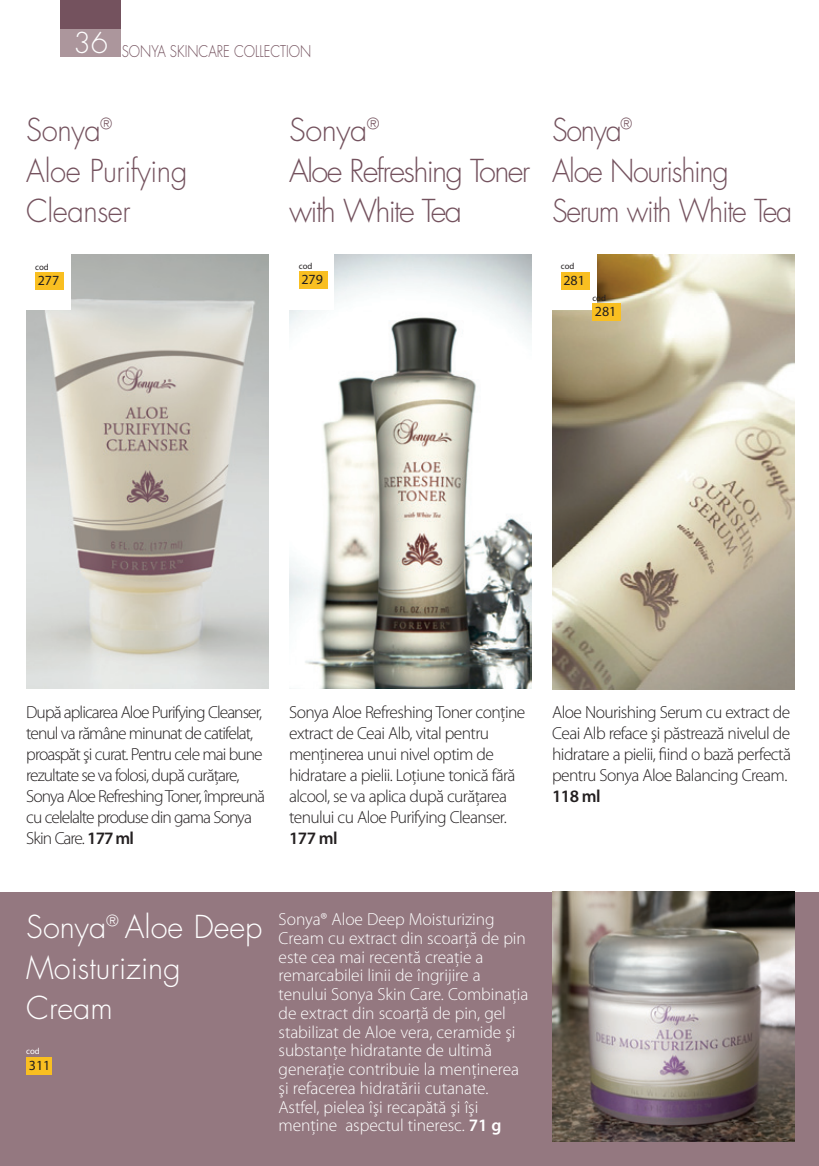
<style>
.page{position:relative;width:819px;height:1166px;background:#fff}
.page>*{position:absolute;margin:0;border:0;box-sizing:border-box;transform-origin:0 0}
.t1{font:300 30.8px/40.4px "Futura CE";letter-spacing:-.045em;color:#74525e;scale:.93 1}
.t2{font:300 30.8px/40.4px "Futura CE";letter-spacing:-.045em;color:#74525e}
.t3{font:300 30.8px/40.4px "Futura CE";color:#fff}
.t4{font:300 30.8px/40.4px "Futura CE";letter-spacing:-.015em;color:#74525e;scale:.95 1}
.t5{font:300 17.5px/21px "Myriad Pro";letter-spacing:-.04em;color:#231f20}
.t6{font:300 17.5px/18.7px "Myriad Pro";letter-spacing:-.005em;color:#fff}
.t7{font:600 17.5px "Myriad Pro";letter-spacing:-.035em;color:#231f20}
.t8{font:300 15.75px "Futura CE";color:#74525e;scale:.84 1}
.t9{font:14px "Myriad Pro";color:#231f20}
.t10{font:8.75px "Myriad Pro";letter-spacing:-.005em;color:#231f20}
.t11{font:8.75px "Myriad Pro";color:#fff}
.s1{font-weight:600}
</style>
<div class="page">
<div style="left:0;top:892px;width:819px;height:274px;background:#947880"></div>
<div style="left:61px;top:0;width:60px;height:32px;background:#74525e"></div>
<div style="left:61px;top:30px;width:60px;height:27px;background:#ac969c"></div>
<img style="left:26px;top:255px;width:242px;height:433px">
<img style="left:289px;top:254px;width:242px;height:435px">
<img style="left:552px;top:255px;width:242px;height:434px">
<div style="left:289px;top:254px;width:45px;height:56px;background:#fff"></div>
<div style="left:26px;top:254px;width:45px;height:56px;background:#fff"></div>
<div style="left:552px;top:255px;width:45px;height:55px;background:#fff"></div>
<div style="left:35px;top:272px;width:29px;height:18px;background:#f9bf21"></div>
<div style="left:299px;top:271px;width:28px;height:18px;background:#f9bf21"></div>
<div style="left:561px;top:272px;width:28px;height:18px;background:#f9bf21"></div>
<div style="left:592px;top:303px;width:29px;height:18px;background:#f9bf21"></div>
<div style="left:26px;top:1057px;width:26px;height:18px;background:#f9bf21"></div>
<img style="left:552px;top:892px;width:242px;height:249px">
<p class="t8" style="left:73px;top:44px;width:285px"><sup>36</sup> SONYA SKINCARE COLLECTION</p>
<h1 class="t4" style="left:26px;top:112px;width:171px">Sonya®<br>Aloe Purifying<br>Cleanser</h1>
<h1 class="t2" style="left:289px;top:112px;width:243px">Sonya®<br>Aloe Refreshing Toner with White Tea</h1>
<h1 class="t1" style="left:552px;top:112px;width:260px">Sonya®<br>Aloe Nourishing<br>Serum with White Tea</h1>
<p class="t10" style="left:35px;top:263px;width:15px">cod</p>
<p class="t10" style="left:299px;top:263px;width:15px">cod</p>
<p class="t10" style="left:561px;top:263px;width:15px">cod</p>
<p class="t9" style="left:38px;top:275px;width:23px">277</p>
<p class="t9" style="left:301px;top:274px;width:23px">279</p>
<p class="t9" style="left:563px;top:275px;width:23px">281</p>
<p class="t10" style="left:592px;top:295px;width:15px">cod</p>
<p class="t9" style="left:595px;top:306px;width:23px">281</p>
<p class="t5" style="left:26px;top:702px;width:240px">După aplicarea Aloe Purifying Cleanser, tenul va rămâne minunat de catifelat, proaspăt şi curat. Pentru cele mai bune rezultate se va folosi, după curăţare, Sonya Aloe Refreshing Toner, împreună cu celelalte produse din gama Sonya Skin Care. <span class="s1">177 ml</span></p>
<p class="t5" style="left:289px;top:703px;width:238px">Sonya Aloe Refreshing Toner conţine extract de Ceai Alb, vital pentru menţinerea unui nivel optim de hidratare a pielii. Loţiune tonică fără alcool, se va aplica după curăţarea tenului cu Aloe Purifying Cleanser.</p>
<p class="t7" style="left:289px;top:832px;width:50px">177 ml</p>
<p class="t5" style="left:552px;top:703px;width:240px;text-align:justify">Aloe Nourishing Serum cu extract de Ceai Alb reface şi păstrează nivelul de hidratare a pielii, fiind o bază perfectă pentru Sonya Aloe Balancing Cream.</p>
<p class="t7" style="left:552px;top:789px;width:50px">118 ml</p>
<h1 class="t3" style="left:26px;top:909px;width:238px">Sonya®Aloe Deep<br>Moisturizing<br>Cream</h1>
<p class="t11" style="left:26px;top:1048px;width:15px">cod</p>
<p class="t9" style="left:29px;top:1060px;width:23px">311</p>
<p class="t6" style="left:278px;top:911px;width:251px">Sonya® Aloe Deep Moisturizing Cream cu extract din scoarţă de pin este cea mai recentă creaţie a remarcabilei linii de îngrijire a tenului Sonya Skin Care. Combinaţia de extract din scoarţă de pin, gel stabilizat de Aloe vera, ceramide şi substanţe hidratante de ultimă generaţie contribuie la menţinerea şi refacerea hidratării cutanate.<br>Astfel, pielea îşi recapătă şi îşi menţine aspectul tineresc. <span class="s1">71 g</span></p>
</div>
